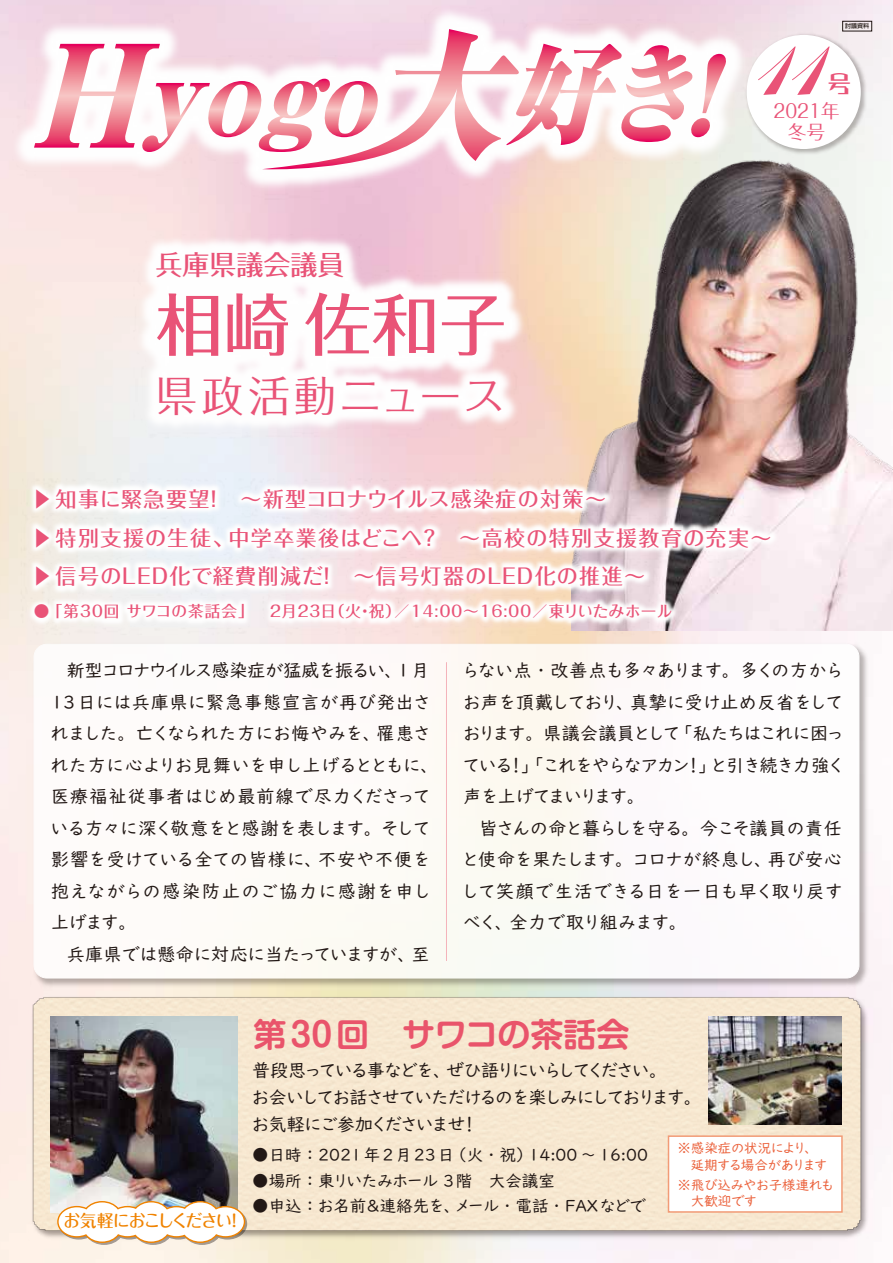
<style>
.page{position:relative;width:893px;height:1263px;background:#fff}
.page>*{position:absolute;margin:0;border:0;box-sizing:border-box;transform-origin:0 0}
.t1{font:96px "Commercial Scr D";color:#e95377}
.t2{font:500 67.5px "Folk Pro";color:#e95377}
.t3{font:42px "Folk Pro";letter-spacing:.075em;color:#e95377}
.t4{font:700 33px "Shin M Go Pro De";color:#e9546b}
.t5{font:31.95px "DFP Roman Otori W7 90 pv RKSJ H";color:#e95377;scale:.83 1}
.t6{font:500 27px "Folk Pro";color:#e95377}
.t7{font:500 21px/38.7px "Folk Pro";letter-spacing:.07em;color:#e95377}
.t8{font:18.9px/20.7px "Folk Pro";color:#e95377;text-align:center}
.t9{font:18px/31.5px "UD Digi Kyokasho Std";letter-spacing:-.005em;color:#221815;text-align:justify}
.t10{font:18px/27px "UD Digi Kyokasho Std N";letter-spacing:-.12em;color:#221815}
.t11{font:18px "UD Digi Kyokasho Std";letter-spacing:-.025em;color:#221815}
.t12{font:500 16.95px "Maru Fo Pro";letter-spacing:-.095em;color:#f08300}
.t13{font:16.5px "UD Digi Kyokasho Std N";color:#221815}
.t14{font:16.5px "UD Digi Kyokasho Std N";letter-spacing:-.07em;color:#221815}
.t15{font:500 15.6px "Folk Pro";letter-spacing:.04em;color:#e95377}
.t16{font:13.5px/17px "UD Digi Kyokasho Std N";letter-spacing:-.03em;color:#eb613b}
.t17{font:500 6px "Shin Go Pro";color:#221815}
</style>
<div class="page">
<img style="left:0;top:944px;width:893px;height:319px">
<img style="left:30px;top:640px;width:842px;height:350px">
<div style="left:34px;top:644px;width:825px;height:334px;background:#fff;border-radius:13px"></div>
<img style="left:571px;top:110px;width:322px;height:521px">
<img style="left:709px;top:1016px;width:133px;height:109px">
<img style="left:51px;top:1016px;width:187px;height:196px">
<img style="left:0;top:431px;width:831px;height:247px">
<img style="left:0;top:0;width:796px;height:239px">
<img style="left:743px;top:32px;width:126px;height:126px">
<div style="left:747px;top:35px;width:114px;height:114px;background:#fff;border-radius:50%"></div>
<svg style="left:34px;top:29px;width:693px;height:142px"></svg>
<div style="left:842px;top:21px;width:30px;height:10px;border:1px solid #221815"></div>
<hr style="left:446px;top:662px;width:1px;height:299px;background:#f4b3ba">
<svg style="left:57px;top:1200px;width:190px;height:45px"></svg>
<div style="left:668px;top:1135px;width:175px;height:78px;background:#fff;border:2px solid #f29b76"></div>
<p class="t17" style="left:845px;top:21px;width:25px">討議資料</p>
<h3 class="t6" style="left:156px;top:242px;width:190px">兵庫県議会議員</h3>
<h2 class="t2" style="left:156px;top:268px;width:353px">相崎佐和子</h2>
<h3 class="t3" style="left:156px;top:360px;width:351px">県政活動ニュース</h3>
<h1 class="t1" style="left:759px;top:10px;width:69px">11</h1>
<h3 class="t5" style="left:826px;top:67px;width:34px">号</h3>
<p class="t8" style="left:773px;top:98px;width:68px">2021年冬号</p>
<p class="t7" style="left:33px;top:477px;width:740px">　知事に緊急要望！　～新型コロナウイルス感染症の対策～<br>　特別支援の生徒、中学卒業後はどこへ？　～高校の特別支援教育の充実～　信号のLED化で経費削減だ！　～信号灯器のLED化の推進～</p>
<p class="t15" style="left:38px;top:598px;width:636px">　「第30回 サワコの茶話会」　 2月23日（火・祝）／14:00～16:00／東リいたみホール</p>
<p class="t7" style="left:32px;top:477px;width:22px;text-align:justify">▶ ▶ ▶</p>
<p class="t15" style="left:34px;top:598px;width:17px">●</p>
<p class="t9" style="left:50px;top:654px;width:389px;text-align:left;text-indent:16px">新型コロナウイルス感染症が猛威を振るい、1 月<br>13日には兵庫県に緊急事態宣言が再び発出されました。亡くなられた方にお悔やみを、罹患された方に心よりお見舞いを申し上げるとともに、医療福祉従事者はじめ最前線で尽力くださっている方々に深く敬意をと感謝を表します。そして影響を受けている全ての皆様に、不安や不便を抱えながらの感染防止のご協力に感謝を申し上げます。</p>
<p class="t11" style="left:67px;top:940px;width:364px">兵庫県では懸命に対応に当たっていますが、至</p>
<p class="t9" style="left:461px;top:654px;width:385px">らない点・改善点も多々あります。多くの方からお声を頂戴しており、真摯に受け止め反省をしております。県議会議員として「私たちはこれに困っている！」「これをやらなアカン！」と引き続き力強く声を上げてまいります。｠</p>
<p class="t9" style="left:461px;top:812px;width:384px;text-indent:18px">皆さんの命と暮らしを守る。今こそ議員の責任と使命を果たします。コロナが終息し、再び安心して笑顔で生活できる日を一日も早く取り戻すべく、全力で取り組みます。</p>
<p class="t12" style="left:63px;top:1207px;width:181px">お気軽におこしください！</p>
<h3 class="t4" style="left:253px;top:1007px;width:378px">第30回　サワコの茶話会</h3>
<p class="t10" style="left:252px;top:1056px;width:452px">普段思っている事などを、ぜひ語りにいらしてください。<br>お会いしてお話させていただけるのを楽しみにしております。お気軽にご参加くださいませ！</p>
<p class="t13" style="left:252px;top:1142px;width:397px">●日時：2021年2月23日（火・祝）14:00 ～ 16:00</p>
<p class="t14" style="left:252px;top:1168px;width:304px">●場所：東リいたみホール 3階　大会議室</p>
<p class="t13" style="left:252px;top:1193px;width:395px">●申込：お名前＆連絡先を、メール・電話・FAXなどで</p>
<p class="t16" style="left:677px;top:1139px;width:152px">※感染症の状況により、　延期する場合があります</p>
<p class="t16" style="left:677px;top:1177px;width:159px;line-height:15.5px">※飛び込みやお子様連れも　大歓迎です</p>
</div>
